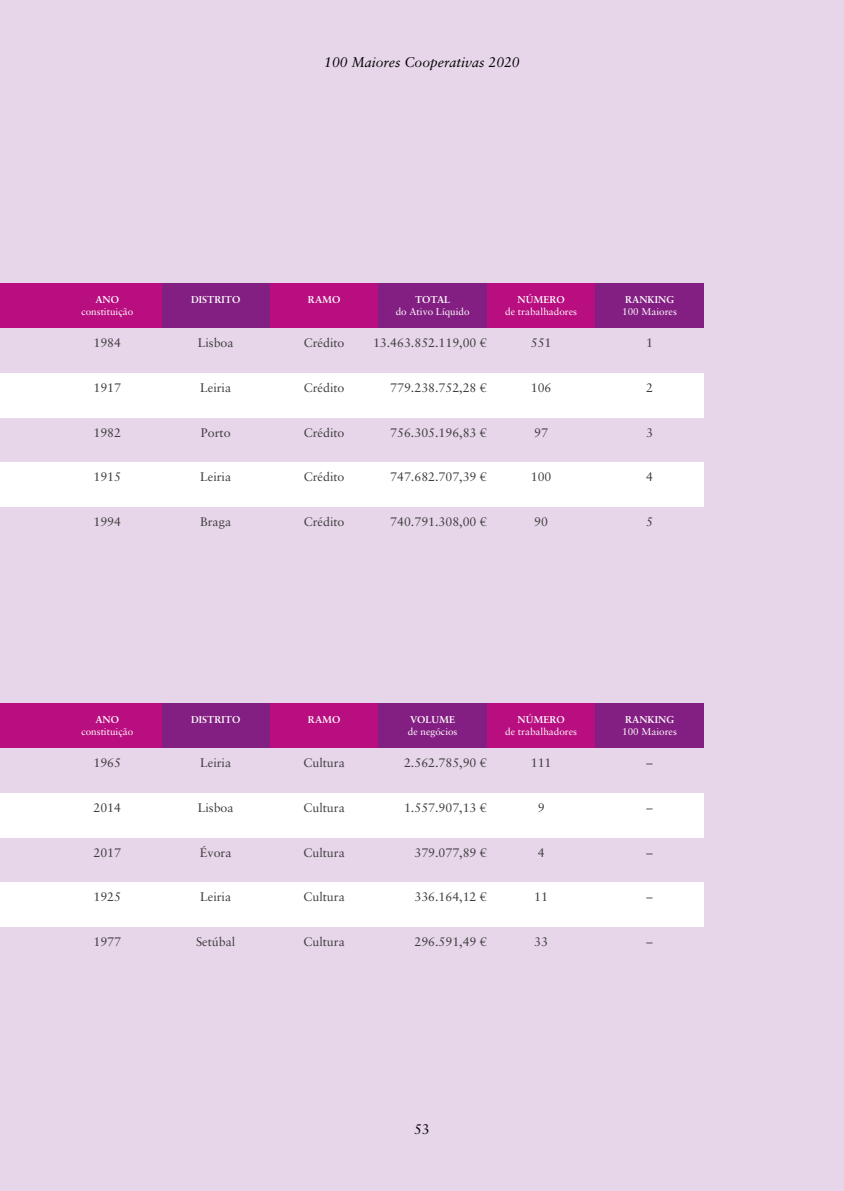
<style>
.page{position:relative;width:844px;height:1191px;background:#fff}
.page>*{position:absolute;margin:0;border:0;box-sizing:border-box;transform-origin:0 0}
.t1{font:italic 14px "Sabon LT Pro";color:#000}
.t2{font:14px "Sabon LT Pro";color:#000}
.t3{font:12.42px "Sabon LT Pro";color:#3c3c3b}
.t4{font:9.97px "Sabon LT Pro";color:#fff}
.t5{font:700 9.97px "Sabon LT Pro";color:#fff}
</style>
<div class="page">
<div style="left:0;top:0;width:843px;height:1191px;background:#e7d5ea"></div>
<div style="left:0;top:462px;width:703px;height:44px;background:#fff"></div>
<div style="left:0;top:373px;width:703px;height:44px;background:#fff"></div>
<div style="left:161px;top:283px;width:109px;height:45px;background:#831f82"></div>
<div style="left:0;top:283px;width:161px;height:45px;background:#b80e80"></div>
<div style="left:270px;top:283px;width:108px;height:45px;background:#b80e80"></div>
<div style="left:378px;top:283px;width:108px;height:45px;background:#831f82"></div>
<div style="left:486px;top:283px;width:109px;height:45px;background:#b80e80"></div>
<div style="left:595px;top:283px;width:108px;height:45px;background:#831f82"></div>
<div style="left:0;top:882px;width:703px;height:44px;background:#fff"></div>
<div style="left:0;top:793px;width:703px;height:44px;background:#fff"></div>
<div style="left:161px;top:703px;width:109px;height:45px;background:#831f82"></div>
<div style="left:0;top:703px;width:161px;height:45px;background:#b80e80"></div>
<div style="left:270px;top:703px;width:108px;height:45px;background:#b80e80"></div>
<div style="left:378px;top:703px;width:108px;height:45px;background:#831f82"></div>
<div style="left:486px;top:703px;width:109px;height:45px;background:#b80e80"></div>
<div style="left:595px;top:703px;width:108px;height:45px;background:#831f82"></div>
<p class="t1" style="left:324px;top:53px;width:197px">100 Maiores Cooperativas 2020</p>
<p class="t5" style="left:95px;top:293px;width:25px">ANO</p>
<p class="t4" style="left:81px;top:305px;width:53px">constituição</p>
<p class="t3" style="left:93px;top:335px;width:29px">1984</p>
<p class="t3" style="left:93px;top:380px;width:29px">1917</p>
<p class="t3" style="left:93px;top:424px;width:29px">1982</p>
<p class="t3" style="left:93px;top:469px;width:29px">1915</p>
<p class="t3" style="left:93px;top:514px;width:29px">1994</p>
<p class="t5" style="left:191px;top:293px;width:51px">DISTRITO</p>
<p class="t3" style="left:198px;top:335px;width:37px">Lisboa</p>
<p class="t3" style="left:200px;top:380px;width:33px">Leiria</p>
<p class="t3" style="left:201px;top:424px;width:31px">Porto</p>
<p class="t3" style="left:200px;top:469px;width:33px">Leiria</p>
<p class="t3" style="left:200px;top:514px;width:33px">Braga</p>
<p class="t5" style="left:308px;top:293px;width:34px">RAMO</p>
<p class="t5" style="left:415px;top:293px;width:37px">TOTAL</p>
<p class="t4" style="left:395px;top:305px;width:75px">do Ativo Líquido</p>
<p class="t3" style="left:304px;top:335px;width:42px">Crédito</p>
<p class="t3" style="left:304px;top:380px;width:42px">Crédito</p>
<p class="t3" style="left:304px;top:424px;width:42px">Crédito</p>
<p class="t3" style="left:304px;top:469px;width:42px">Crédito</p>
<p class="t3" style="left:304px;top:514px;width:42px">Crédito</p>
<p class="t3" style="left:373px;top:335px;width:115px">13.463.852.119,00 €</p>
<p class="t3" style="left:390px;top:380px;width:98px">779.238.752,28 €</p>
<p class="t3" style="left:390px;top:424px;width:98px">756.305.196,83 €</p>
<p class="t3" style="left:390px;top:469px;width:98px">747.682.707,39 €</p>
<p class="t3" style="left:390px;top:514px;width:98px">740.791.308,00 €</p>
<p class="t5" style="left:517px;top:293px;width:49px">NÚMERO</p>
<p class="t4" style="left:505px;top:305px;width:73px">de trabalhadores</p>
<p class="t3" style="left:530px;top:335px;width:22px">551</p>
<p class="t3" style="left:530px;top:380px;width:22px">106</p>
<p class="t3" style="left:534px;top:424px;width:15px">97</p>
<p class="t3" style="left:530px;top:469px;width:22px">100</p>
<p class="t3" style="left:534px;top:514px;width:15px">90</p>
<p class="t5" style="left:625px;top:293px;width:51px">RANKING</p>
<p class="t4" style="left:622px;top:305px;width:56px">100 Maiores</p>
<p class="t3" style="left:646px;top:335px;width:8px">1</p>
<p class="t3" style="left:646px;top:380px;width:8px">2</p>
<p class="t3" style="left:646px;top:424px;width:8px">3</p>
<p class="t3" style="left:646px;top:469px;width:8px">4</p>
<p class="t3" style="left:646px;top:514px;width:8px">5</p>
<p class="t5" style="left:95px;top:713px;width:25px">ANO</p>
<p class="t4" style="left:81px;top:725px;width:53px">constituição</p>
<p class="t3" style="left:93px;top:755px;width:29px">1965</p>
<p class="t3" style="left:93px;top:800px;width:29px">2014</p>
<p class="t3" style="left:93px;top:844px;width:29px">2017</p>
<p class="t3" style="left:93px;top:889px;width:29px">1925</p>
<p class="t3" style="left:93px;top:934px;width:29px">1977</p>
<p class="t5" style="left:191px;top:713px;width:51px">DISTRITO</p>
<p class="t3" style="left:200px;top:755px;width:33px">Leiria</p>
<p class="t3" style="left:198px;top:800px;width:37px">Lisboa</p>
<p class="t3" style="left:200px;top:844px;width:33px">Évora</p>
<p class="t3" style="left:200px;top:889px;width:33px">Leiria</p>
<p class="t3" style="left:196px;top:934px;width:41px">Setúbal</p>
<p class="t5" style="left:308px;top:713px;width:34px">RAMO</p>
<p class="t5" style="left:410px;top:713px;width:47px">VOLUME</p>
<p class="t4" style="left:408px;top:725px;width:51px">de negócios</p>
<p class="t3" style="left:303px;top:755px;width:43px">Cultura</p>
<p class="t3" style="left:303px;top:800px;width:43px">Cultura</p>
<p class="t3" style="left:303px;top:844px;width:43px">Cultura</p>
<p class="t3" style="left:303px;top:889px;width:43px">Cultura</p>
<p class="t3" style="left:303px;top:934px;width:43px">Cultura</p>
<p class="t3" style="left:404px;top:755px;width:84px">2.562.785,90 €</p>
<p class="t3" style="left:404px;top:800px;width:84px">1.557.907,13 €</p>
<p class="t3" style="left:414px;top:844px;width:74px">379.077,89 €</p>
<p class="t3" style="left:414px;top:889px;width:74px">336.164,12 €</p>
<p class="t3" style="left:414px;top:934px;width:74px">296.591,49 €</p>
<p class="t5" style="left:517px;top:713px;width:49px">NÚMERO</p>
<p class="t4" style="left:505px;top:725px;width:73px">de trabalhadores</p>
<p class="t3" style="left:530px;top:755px;width:22px">111</p>
<p class="t3" style="left:537px;top:800px;width:8px">9</p>
<p class="t3" style="left:537px;top:844px;width:8px">4</p>
<p class="t3" style="left:534px;top:889px;width:15px">11</p>
<p class="t3" style="left:534px;top:934px;width:15px">33</p>
<p class="t5" style="left:625px;top:713px;width:51px">RANKING</p>
<p class="t4" style="left:622px;top:725px;width:56px">100 Maiores</p>
<p class="t3" style="left:646px;top:755px;width:8px">–</p>
<p class="t3" style="left:646px;top:800px;width:8px">–</p>
<p class="t3" style="left:646px;top:844px;width:8px">–</p>
<p class="t3" style="left:646px;top:889px;width:8px">–</p>
<p class="t3" style="left:646px;top:934px;width:8px">–</p>
<p class="t2" style="left:414px;top:1120px;width:17px">53</p>
</div>
